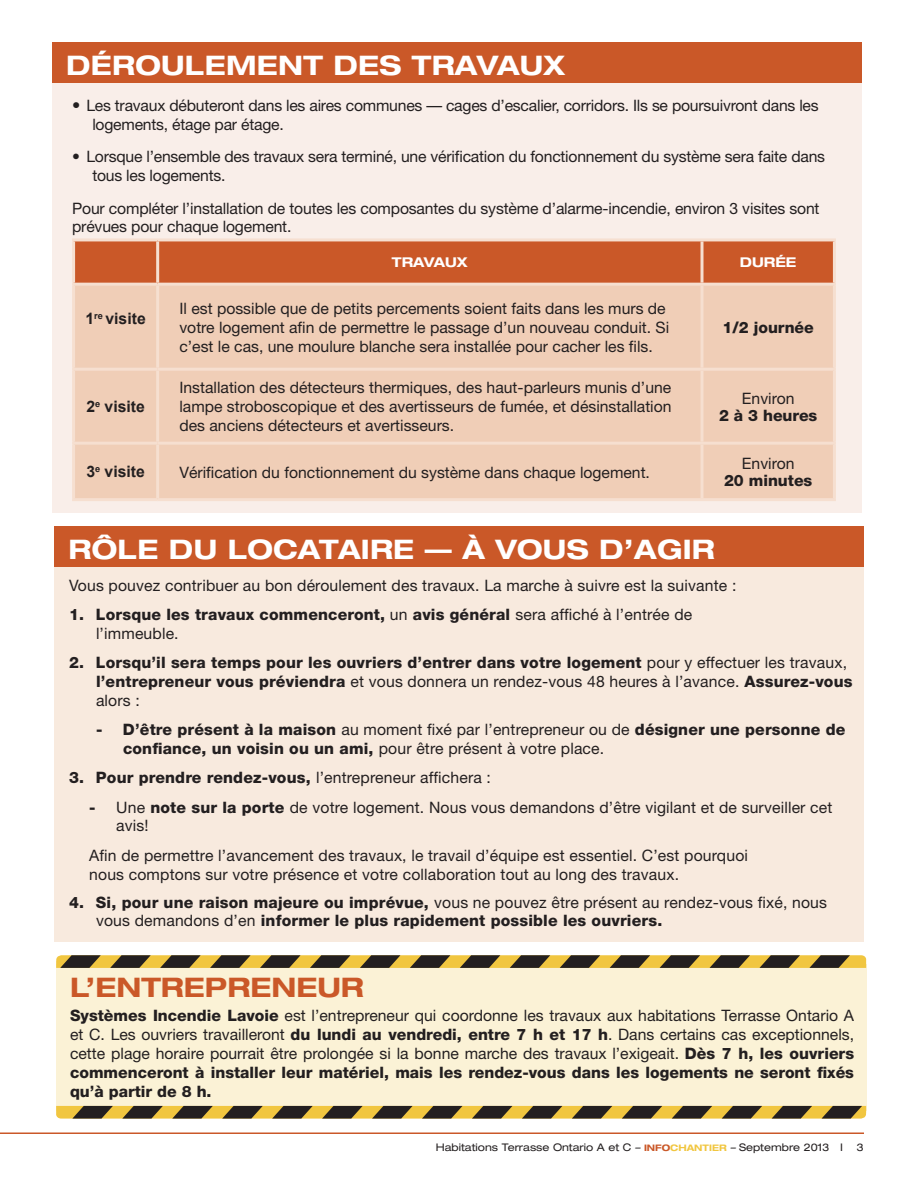
<style>
.page{position:relative;width:918px;height:1188px;background:#fff}
.page>*{position:absolute;margin:0;border:0;box-sizing:border-box;transform-origin:0 0}
.t1{font:700 expanded 27px "Helvetica Neue";letter-spacing:.01em;color:#fff}
.t2{font:700 expanded 27px "Helvetica Neue";color:#ca5828}
.t3{font:15.75px/18.9px "Helvetica Neue";color:#231f20}
.t4{font:800 15.75px/18.9px "Helvetica Neue";letter-spacing:.01em;color:#231f20}
.t5{font:700 15.75px "Arial";color:#231f20}
.t6{font:700 expanded 13.5px "Helvetica Neue";color:#fff}
.t7{font:expanded 10.5px "Helvetica Neue";color:#231f20}
.s1{font-size:16.5px}
.s2{font-weight:400}
.s3{font-weight:800}
.s4{font-style:italic}
.s5{font-weight:700;font-size:9px;color:#ca5828}
.s6{font-weight:700;font-size:9px;color:#f1c640}
</style>
<div class="page">
<hr style="left:0;top:1132px;width:864px;height:2px;background:#ca5828">
<div style="left:52px;top:42px;width:810px;height:41px;background:#ca5828"></div>
<div style="left:52px;top:78px;width:810px;height:435px;background:#f9eee9"></div>
<div style="left:75px;top:241px;width:758px;height:42px;background:#ca5828"></div>
<div style="left:75px;top:286px;width:758px;height:212px;background:#f0ceb7"></div>
<hr style="left:72px;top:238px;width:86px;height:3px;background:#f6dfd0">
<hr style="left:72px;top:241px;width:3px;height:42px;background:#f6dfd0">
<hr style="left:158px;top:238px;width:544px;height:3px;background:#f6dfd0">
<hr style="left:156px;top:241px;width:3px;height:42px;background:#f6dfd0">
<hr style="left:702px;top:238px;width:134px;height:3px;background:#f6dfd0">
<svg style="left:700px;top:241px;width:4px;height:42px"></svg>
<hr style="left:833px;top:241px;width:3px;height:42px;background:#f6dfd0">
<hr style="left:72px;top:283px;width:86px;height:3px;background:#f6dfd0">
<hr style="left:72px;top:286px;width:3px;height:82px;background:#f6dfd0">
<hr style="left:158px;top:283px;width:544px;height:3px;background:#f6dfd0">
<hr style="left:156px;top:286px;width:3px;height:82px;background:#f6dfd0">
<hr style="left:702px;top:283px;width:134px;height:3px;background:#f6dfd0">
<hr style="left:700px;top:286px;width:4px;height:82px;background:#f3d8c7">
<hr style="left:833px;top:286px;width:3px;height:82px;background:#f6dfd0">
<hr style="left:72px;top:368px;width:86px;height:3px;background:#f6dfd0">
<hr style="left:72px;top:371px;width:3px;height:71px;background:#f6dfd0">
<hr style="left:158px;top:368px;width:544px;height:3px;background:#f6dfd0">
<hr style="left:156px;top:371px;width:3px;height:71px;background:#f6dfd0">
<hr style="left:702px;top:368px;width:134px;height:3px;background:#f6dfd0">
<hr style="left:700px;top:371px;width:4px;height:71px;background:#f3d9c7">
<hr style="left:833px;top:371px;width:3px;height:71px;background:#f6dfd0">
<hr style="left:72px;top:442px;width:86px;height:3px;background:#f6dfd0">
<hr style="left:72px;top:445px;width:3px;height:53px;background:#f6dfd0">
<hr style="left:158px;top:442px;width:544px;height:3px;background:#f6dfd0">
<hr style="left:156px;top:445px;width:3px;height:53px;background:#f6dfd0">
<hr style="left:702px;top:442px;width:134px;height:3px;background:#f6dfd0">
<hr style="left:700px;top:445px;width:4px;height:53px;background:#f4dac9">
<hr style="left:833px;top:445px;width:3px;height:53px;background:#f6dfd0">
<hr style="left:72px;top:498px;width:86px;height:3px;background:#f6dfd0">
<hr style="left:158px;top:498px;width:544px;height:3px;background:#f6dfd0">
<hr style="left:702px;top:498px;width:134px;height:3px;background:#f6dfd0">
<div style="left:54px;top:561px;width:810px;height:381px;background:#f8eade"></div>
<div style="left:54px;top:526px;width:810px;height:41px;background:#ca5828"></div>
<div style="left:56px;top:964px;width:810px;height:147px;background:#fbf2d6"></div>
<svg style="left:56px;top:1106px;width:810px;height:13px;background:#7e6a32"></svg>
<svg style="left:56px;top:955px;width:810px;height:13px;background:#7d6930"></svg>
<p class="t1" style="left:66px;top:49px;width:500px">DÉROULEMENT DES TRAVAUX</p>
<p class="t3" style="left:92px;top:96px;width:728px;text-indent:-20px"><span class="s1">•</span> Les travaux débuteront dans les aires communes — cages d’escalier, corridors. Ils se poursuivront dans les logements, étage par étage.</p>
<p class="t3" style="left:92px;top:147px;width:734px;text-indent:-20px">• Lorsque l’ensemble des travaux sera terminé, une vérification du fonctionnement du système sera faite dans tous les logements.</p>
<p class="t3" style="left:72px;top:198px;width:749px">Pour compléter l’installation de toutes les composantes du système d’alarme-incendie, environ 3 visites sont prévues pour chaque logement.</p>
<p class="t6" style="left:392px;top:254px;width:77px">TRAVAUX</p>
<p class="t6" style="left:740px;top:254px;width:58px">DURÉE</p>
<p class="t5" style="left:86px;top:308px;width:62px">1<sup>re</sup> visite</p>
<p class="t3" style="left:179px;top:299px;width:491px">Il est possible que de petits percements soient faits dans les murs de votre logement afin de permettre le passage d’un nouveau conduit. Si c’est le cas, une moulure blanche sera installée pour cacher les fils.</p>
<p class="t4" style="left:723px;top:318px;width:93px">1/2 journée</p>
<p class="t5" style="left:86px;top:396px;width:60px">2<sup>e</sup> visite</p>
<p class="t3" style="left:179px;top:378px;width:494px;text-align:justify">Installation des détecteurs thermiques, des haut-parleurs munis d’une lampe stroboscopique et des avertisseurs de fumée, et désinstallation des anciens détecteurs et avertisseurs.</p>
<p class="t3" style="left:742px;top:389px;width:54px">Environ</p>
<p class="t4" style="left:719px;top:406px;width:100px">2 à 3 heures</p>
<p class="t5" style="left:86px;top:461px;width:60px">3<sup>e</sup> visite</p>
<p class="t3" style="left:179px;top:462px;width:472px">Vérification du fonctionnement du système dans chaque logement.</p>
<p class="t3" style="left:742px;top:454px;width:54px">Environ</p>
<p class="t4" style="left:724px;top:471px;width:90px">20 minutes</p>
<p class="t1" style="left:69px;top:533px;width:648px">RÔLE DU LOCATAIRE — À VOUS D’AGIR</p>
<p class="t3" style="left:69px;top:575px;width:669px">Vous pouvez contribuer au bon déroulement des travaux. La marche à suivre est la suivante :</p>
<p class="t4" style="left:96px;top:605px;width:598px;text-indent:-27px">1. Lorsque les travaux commenceront, <span class="s2">un</span> avis général <span class="s2">sera affiché à l’entrée de l’immeuble.</span></p>
<p class="t4" style="left:96px;top:653px;width:758px;text-indent:-27px">2. Lorsqu’il sera temps pour les ouvriers d’entrer dans votre logement <span class="s2">pour y effectuer les travaux, </span>l’entrepreneur vous préviendra <span class="s2">et vous donnera un rendez-vous 48 heures à l’avance.</span> Assurez-vous <span class="s2">alors :</span></p>
<p class="t4" style="left:123px;top:720px;width:724px;text-indent:-27px">- D’être présent à la maison <span class="s2">au moment fixé par l’entrepreneur ou de</span> désigner une personne de confiance, un voisin ou un ami, <span class="s2">pour être présent à votre place.</span></p>
<p class="t4" style="left:69px;top:768px;width:424px">3. Pour prendre rendez-vous, <span class="s2">l’entrepreneur affichera :</span></p>
<p class="t3" style="left:116px;top:797px;width:718px;text-indent:-27px"><span class="s3">-</span> Une <span class="s3">note sur la porte</span> de votre logement. Nous vous demandons d’être vigilant et de surveiller cet avis!</p>
<p class="t3" style="left:89px;top:845px;width:660px">Afin de permettre l’avancement des travaux, le travail d’équipe est essentiel. C’est pourquoi</p>
<p class="t3" style="left:89px;top:864px;width:591px">nous comptons sur votre présence et votre collaboration tout au long des travaux.</p>
<p class="t4" style="left:96px;top:892px;width:732px;text-indent:-27px">4. Si, pour une raison majeure ou imprévue, <span class="s2">vous ne pouvez être présent au rendez-vous fixé, nous vous demandons d’en</span> informer le plus rapidement possible les ouvriers.</p>
<p class="t2" style="left:70px;top:971px;width:295px">L’ENTREPRENEUR</p>
<p class="t3" style="left:70px;top:1006px;width:786px;text-align:justify"><span class="s3">Systèmes Incendie Lavoie</span> est l’entrepreneur qui coordonne les travaux aux habitations Terrasse Ontario A et C. Les ouvriers travailleront <span class="s3">du lundi au vendredi, entre 7 h et 17 h</span>. Dans certains cas exceptionnels, cette plage horaire pourrait être prolongée si la bonne marche des travaux l’exigeait. <span class="s3">Dès 7 h, les ouvriers commenceront à installer leur matériel, mais les rendez-vous dans les logements ne seront fixés qu’à partir de 8 h.</span></p>
<p class="t7" style="left:436px;top:1141px;width:409px">Habitations Terrasse Ontario A et C <span class="s4">–</span> <span class="s5">INFO</span><span class="s6">CHANTIER</span> <span class="s4">–</span> Septembre 2013 I</p>
<p class="t7" style="left:857px;top:1141px;width:9px">3</p>
</div>
